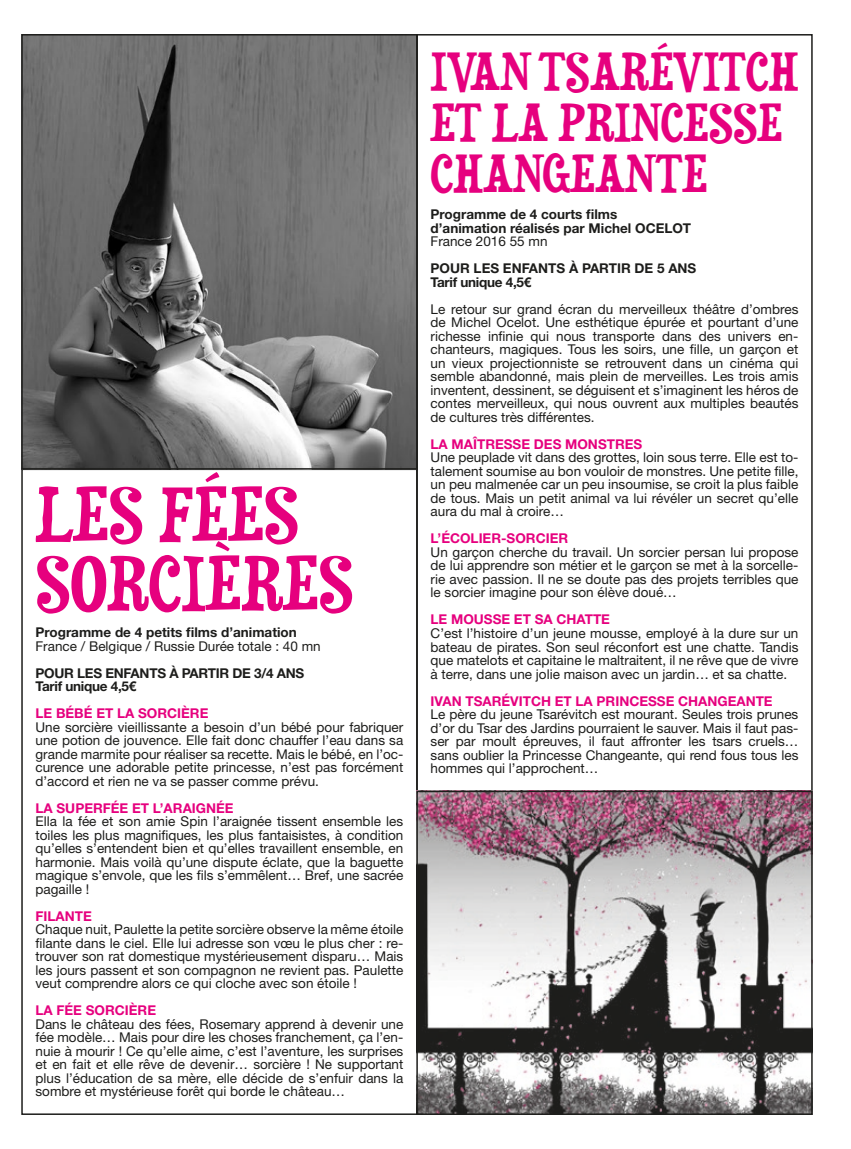
<style>
.page{position:relative;width:851px;height:1149px;background:#fff}
.page>*{position:absolute;margin:0;border:0;box-sizing:border-box;transform-origin:0 0}
.t1{font:69px/69px "Duality";color:#e6007e}
.t2{font:48px/51px "Duality";color:#e6007e}
.t3{font:13.5px/13.5px "Helvetica Neue LT Std";color:#1d1d1b;text-align:justify}
.t4{font:700 13.5px "Helvetica Neue LT Std";color:#e6007e}
.t5{font:700 13.5px/13.5px "Helvetica Neue LT Std";color:#1d1d1b}
.t6{font:700 13.5px/13.5px "Helvetica Neue LT Std";letter-spacing:-.02em;color:#1d1d1b}
</style>
<div class="page">
<div style="left:21px;top:468px;width:396px;height:646px;border:2px solid #1d1d1b"></div>
<img style="left:24px;top:37px;width:390px;height:429px">
<div style="left:21px;top:34px;width:396px;height:435px;border:2px solid #1d1d1b"></div>
<div style="left:416px;top:34px;width:396px;height:757px;border:2px solid #1d1d1b"></div>
<img style="left:419px;top:793px;width:390px;height:318px">
<div style="left:416px;top:790px;width:396px;height:324px;border:2px solid #1d1d1b"></div>
<h1 class="t1" style="left:36px;top:478px;width:319px">LES FÉES<br>SORCIÈRES</h1>
<p class="t5" style="left:36px;top:625px;width:263px">Programme de 4 petits films d’animation</p>
<p class="t3" style="left:36px;top:638px;width:287px">France / Belgique / Russie Durée totale : 40 mn</p>
<p class="t6" style="left:36px;top:665px;width:270px">POUR LES ENFANTS À PARTIR DE 3/4 ANS<br>Tarif unique 4,5€</p>
<p class="t4" style="left:36px;top:704px;width:174px">LE BÉBÉ ET LA SORCIÈRE</p>
<p class="t3" style="left:36px;top:719px;width:369px">Une sorcière vieillissante a besoin d’un bébé pour fabriquer une potion de jouvence. Elle fait donc chauffer l’eau dans sa grande marmite pour réaliser sa recette. Mais le bébé, en l’oc&shy;curence une adorable petite princesse, n’est pas forcément d’accord et rien ne va se passer comme prévu.</p>
<p class="t4" style="left:36px;top:799px;width:200px">LA SUPERFÉE ET L’ARAIGNÉE</p>
<p class="t3" style="left:36px;top:814px;width:369px">Ella la fée et son amie Spin l’araignée tissent ensemble les toiles les plus magnifiques, les plus fantaisistes, à condition qu’elles s’entendent bien et qu’elles travaillent ensemble, en harmonie. Mais voilà qu’une dispute éclate, que la baguette magique s’envole, que les fils s’emmêlent… Bref, une sacrée pagaille !</p>
<p class="t4" style="left:36px;top:907px;width:58px">FILANTE</p>
<p class="t3" style="left:36px;top:922px;width:369px">Chaque nuit, Paulette la petite sorcière observe la même étoile filante dans le ciel. Elle lui adresse son vœu le plus cher : re&shy;trouver son rat domestique mystérieusement disparu… Mais les jours passent et son compagnon ne revient pas. Paulette veut comprendre alors ce qui cloche avec son étoile !</p>
<p class="t4" style="left:36px;top:1001px;width:122px">LA FÉE SORCIÈRE</p>
<p class="t3" style="left:36px;top:1016px;width:369px">Dans le château des fées, Rosemary apprend à devenir une fée modèle… Mais pour dire les choses franchement, ça l’en&shy;nuie à mourir ! Ce qu’elle aime, c’est l’aventure, les surprises et en fait et elle rêve de devenir… sorcière ! Ne supportant plus l’éducation de sa mère, elle décide de s’enfuir dans la sombre et mystérieuse forêt qui borde le château…</p>
<h2 class="t2" style="left:430px;top:45px;width:369px">IVAN TSARÉVITCH<br>ET LA PRINCESSE<br>CHANGEANTE</h2>
<p class="t5" style="left:430px;top:207px;width:262px">Programme de 4 courts films d’animation réalisés par Michel OCELOT</p>
<p class="t3" style="left:430px;top:234px;width:118px">France 2016 55 mn</p>
<p class="t5" style="left:430px;top:261px;width:267px">POUR LES ENFANTS À PARTIR DE 5 ANS<br>Tarif unique 4,5€</p>
<p class="t3" style="left:430px;top:302px;width:369px">Le retour sur grand écran du merveilleux théâtre d’ombres de Michel Ocelot. Une esthétique épurée et pourtant d’une richesse infinie qui nous transporte dans des univers en&shy;chanteurs, magiques. Tous les soirs, une fille, un garçon et un vieux projectionniste se retrouvent dans un cinéma qui semble abandonné, mais plein de merveilles. Les trois amis inventent, dessinent, se déguisent et s’imaginent les héros de contes merveilleux, qui nous ouvrent aux multiples beautés de cultures très différentes.</p>
<p class="t4" style="left:430px;top:435px;width:213px">LA MAÎTRESSE DES MONSTRES</p>
<p class="t3" style="left:430px;top:450px;width:369px">Une peuplade vit dans des grottes, loin sous terre. Elle est to&shy;talement soumise au bon vouloir de monstres. Une petite fille, un peu malmenée car un peu insoumise, se croit la plus faible de tous. Mais un petit animal va lui révéler un secret qu’elle aura du mal à croire…</p>
<p class="t4" style="left:430px;top:530px;width:139px">L’ÉCOLIER-SORCIER</p>
<p class="t3" style="left:430px;top:545px;width:369px">Un garçon cherche du travail. Un sorcier persan lui propose de lui apprendre son métier et le garçon se met à la sorcelle&shy;rie avec passion. Il ne se doute pas des projets terribles que le sorcier imagine pour son élève doué…</p>
<p class="t4" style="left:430px;top:611px;width:181px">LE MOUSSE ET SA CHATTE</p>
<p class="t3" style="left:430px;top:626px;width:369px">C’est l’histoire d’un jeune mousse, employé à la dure sur un bateau de pirates. Son seul réconfort est une chatte. Tandis que matelots et capitaine le maltraitent, il ne rêve que de vivre à terre, dans une jolie maison avec un jardin… et sa chatte.</p>
<p class="t4" style="left:430px;top:692px;width:343px">IVAN TSARÉVITCH ET LA PRINCESSE CHANGEANTE</p>
<p class="t3" style="left:430px;top:707px;width:369px">Le père du jeune Tsarévitch est mourant. Seules trois prunes d’or du Tsar des Jardins pourraient le sauver. Mais il faut pas&shy;ser par moult épreuves, il faut affronter les tsars cruels… sans oublier la Princesse Changeante, qui rend fous tous les hommes qui l’approchent…</p>
</div>
